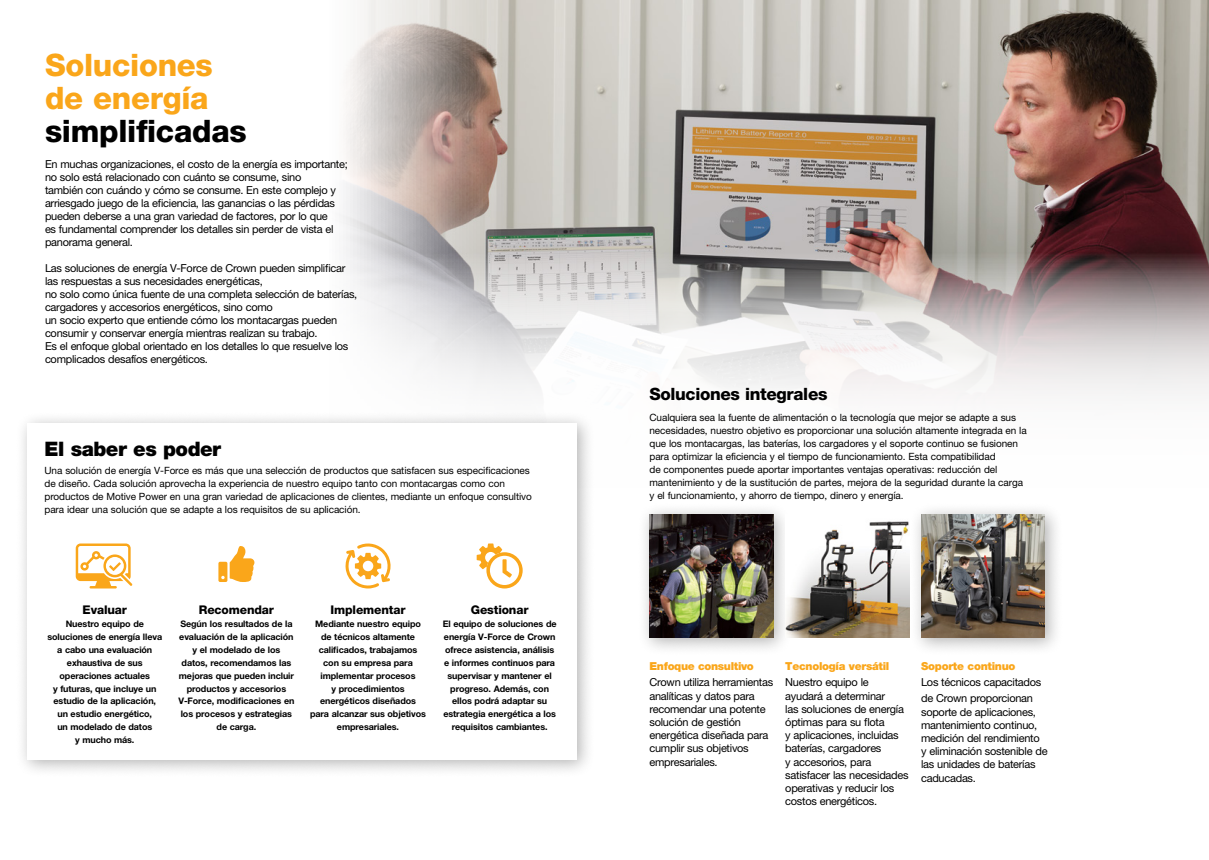
<style>
.page{position:relative;width:1209px;height:860px;background:#fff}
.page>*{position:absolute;margin:0;border:0;box-sizing:border-box;transform-origin:0 0}
.t1{font:800 31px/33px "Helvetica Neue LT Std";letter-spacing:-.01em;color:#faa61a}
.t2{font:800 31px "Helvetica Neue LT Std";letter-spacing:-.01em;color:#000}
.t3{font:900 20px "Helvetica Neue LT Std";letter-spacing:-.025em;color:#000}
.t4{font:800 17px "Helvetica Neue LT Std";letter-spacing:-.02em;color:#000}
.t5{font:800 12px "Helvetica Neue LT Std";letter-spacing:-.01em;color:#000}
.t6{font:11px/13.2px "Helvetica Neue LT Std";letter-spacing:-.025em;color:#000}
.t7{font:900 11px "Helvetica Neue LT Std";letter-spacing:-.025em;color:#faa61a}
.t8{font:10px/13px "Helvetica Neue LT Std";letter-spacing:-.01em;color:#000}
.t9{font:700 9px/13px "Helvetica Neue LT Std";letter-spacing:-.01em;color:#000;text-align:center}
</style>
<div class="page">
<img style="left:339px;top:0;width:870px;height:254px">
<svg style="left:346px;top:254px;width:863px;height:140px"></svg>
<div style="left:637px;top:502px;width:155px;height:155px;background:#000;opacity:.3"></div>
<img style="left:649px;top:514px;width:124px;height:124px">
<div style="left:908px;top:502px;width:156px;height:155px;background:#000;opacity:.3"></div>
<img style="left:921px;top:514px;width:124px;height:124px">
<img style="left:785px;top:514px;width:124px;height:124px">
<div style="left:641px;top:379px;width:393px;height:131px;background:#fff"></div>
<div style="left:15px;top:411px;width:581px;height:368px;background:#000;opacity:.3"></div>
<div style="left:27px;top:424px;width:549px;height:336px;background:#fff"></div>
<hr style="left:90px;top:586px;width:27px;height:2px;background:#faa61a">
<svg style="left:76px;top:543px;width:57px;height:44px"></svg>
<svg style="left:218px;top:546px;width:36px;height:36px"></svg>
<svg style="left:345px;top:543px;width:46px;height:45px"></svg>
<svg style="left:476px;top:543px;width:46px;height:45px"></svg>
<h1 class="t1" style="left:45px;top:49px;width:169px">Soluciones de energía</h1>
<h1 class="t2" style="left:45px;top:113px;width:203px">simplificadas</h1>
<p class="t6" style="left:45px;top:158px;width:304px">En muchas organizaciones, el costo de la energía es importante; no solo está relacionado con cuánto se consume, sino<br>también con cuándo y cómo se consume. En este complejo y arriesgado juego de la eficiencia, las ganancias o las pérdidas pueden deberse a una gran variedad de factores, por lo que<br>es fundamental comprender los detalles sin perder de vista el panorama general.</p>
<p class="t6" style="left:45px;top:262px;width:314px">Las soluciones de energía V-Force de Crown pueden simplificar las respuestas a sus necesidades energéticas,<br>no solo como única fuente de una completa selección de baterías, cargadores y accesorios energéticos, sino como<br>un socio experto que entiende cómo los montacargas pueden consumir y conservar energía mientras realizan su trabajo.<br>Es el enfoque global orientado en los detalles lo que resuelve los complicados desafíos energéticos.</p>
<h2 class="t3" style="left:45px;top:437px;width:178px">El saber es poder</h2>
<p class="t8" style="left:45px;top:464px;width:489px">Una solución de energía V-Force es más que una selección de productos que satisfacen sus especificaciones de diseño. Cada solución aprovecha la experiencia de nuestro equipo tanto con montacargas como con productos de Motive Power en una gran variedad de aplicaciones de clientes, mediante un enfoque consultivo para idear una solución que se adapte a los requisitos de su aplicación.</p>
<p class="t5" style="left:83px;top:602px;width:46px">Evaluar</p>
<p class="t9" style="left:47px;top:617px;width:116px">Nuestro equipo de soluciones de energía lleva a cabo una evaluación exhaustiva de sus operaciones actuales<br>y futuras, que incluye un estudio de la aplicación, un estudio energético,<br>un modelado de datos<br>y mucho más.</p>
<p class="t5" style="left:199px;top:602px;width:77px">Recomendar</p>
<p class="t9" style="left:178px;top:617px;width:117px">Según los resultados de la evaluación de la aplicación y el modelado de los datos, recomendamos las mejoras que pueden incluir productos y accesorios<br>V-Force, modificaciones en los procesos y estrategias de carga.</p>
<p class="t5" style="left:330px;top:602px;width:77px">Implementar</p>
<p class="t9" style="left:310px;top:617px;width:117px">Mediante nuestro equipo de técnicos altamente calificados, trabajamos con su empresa para implementar procesos<br>y procedimientos energéticos diseñados para alcanzar sus objetivos empresariales.</p>
<p class="t5" style="left:471px;top:602px;width:59px">Gestionar</p>
<p class="t9" style="left:443px;top:617px;width:115px">El equipo de soluciones de energía V-Force de Crown ofrece asistencia, análisis e informes continuos para supervisar y mantener el progreso. Además, con ellos podrá adaptar su estrategia energética a los requisitos cambiantes.</p>
<h3 class="t4" style="left:649px;top:384px;width:179px">Soluciones integrales</h3>
<p class="t8" style="left:649px;top:411px;width:379px">Cualquiera sea la fuente de alimentación o la tecnología que mejor se adapte a sus necesidades, nuestro objetivo es proporcionar una solución altamente integrada en la que los montacargas, las baterías, los cargadores y el soporte continuo se fusionen para optimizar la eficiencia y el tiempo de funcionamiento. Esta compatibilidad<br>de componentes puede aportar importantes ventajas operativas: reducción del mantenimiento y de la sustitución de partes, mejora de la seguridad durante la carga y el funcionamiento, y ahorro de tiempo, dinero y energía.</p>
<p class="t7" style="left:649px;top:660px;width:106px">Enfoque consultivo</p>
<p class="t6" style="left:649px;top:676px;width:125px">Crown utiliza herramientas analíticas y datos para recomendar una potente solución de gestión energética diseñada para cumplir sus objetivos empresariales.</p>
<p class="t7" style="left:785px;top:660px;width:106px">Tecnología versátil</p>
<p class="t6" style="left:785px;top:676px;width:125px">Nuestro equipo le ayudará a determinar<br>las soluciones de energía óptimas para su flota<br>y aplicaciones, incluidas baterías, cargadores<br>y accesorios, para satisfacer las necesidades operativas y reducir los costos energéticos.</p>
<p class="t7" style="left:921px;top:660px;width:96px">Soporte continuo</p>
<p class="t6" style="left:921px;top:674px;width:122px;line-height:16px">Los técnicos capacitados de Crown proporcionan</p>
<p class="t6" style="left:921px;top:705px;width:128px">soporte de aplicaciones, mantenimiento continuo, medición del rendimiento y eliminación sostenible de las unidades de baterías caducadas.</p>
</div>
